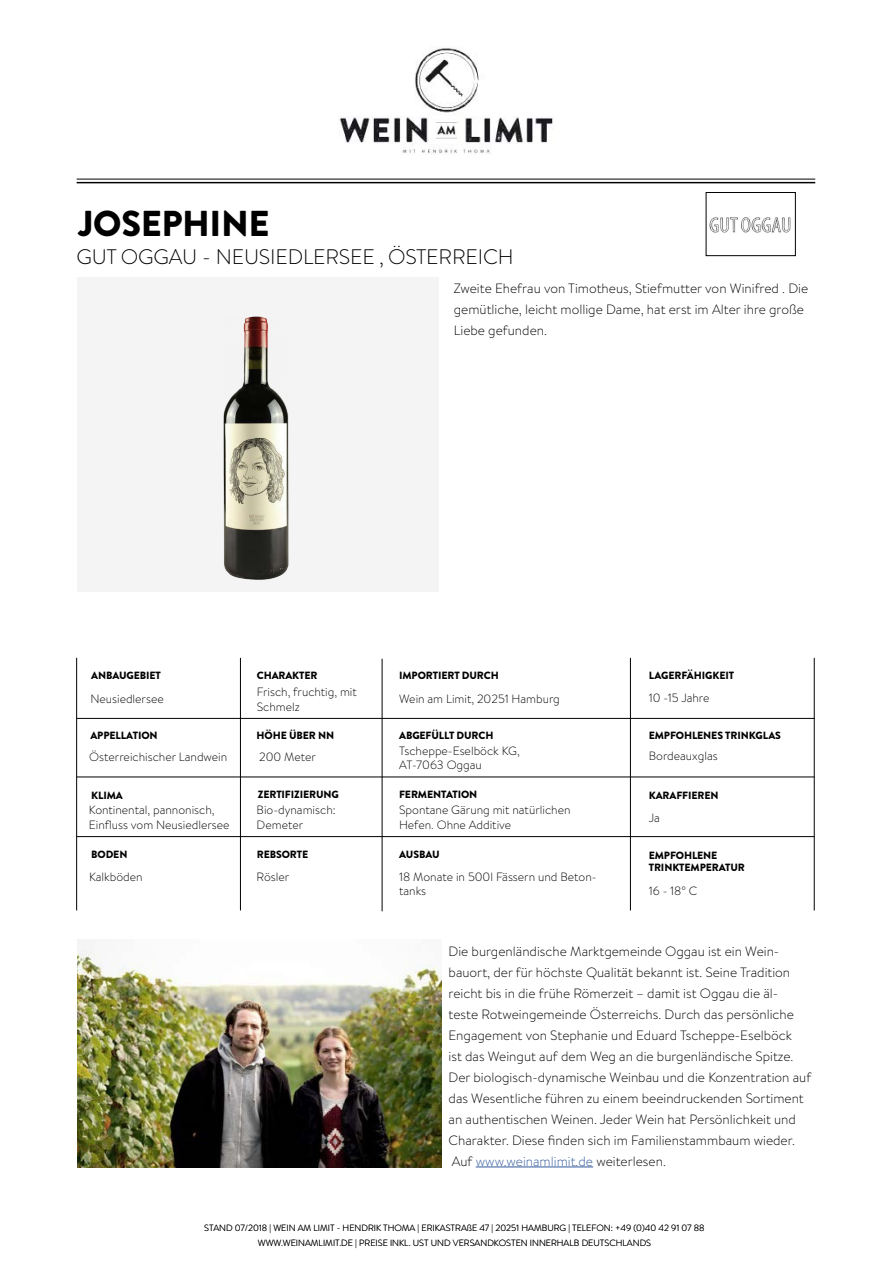
<style>
.page{position:relative;width:893px;height:1263px;background:#fff}
.page>*{position:absolute;margin:0;border:0;box-sizing:border-box;transform-origin:0 0}
.t1{font:900 36px "Brandon Grotesque";letter-spacing:-.01em;color:#000}
.t2{font:300 21px "Brandon Grotesque";letter-spacing:-.01em;color:#000}
.t3{font:300 13.5px/21px "Brandon Text";color:#000}
.t4{font:300 12px/14.4px "Brandon Text";color:#000}
.t5{font:900 10.5px/12.6px "Brandon Grotesque";letter-spacing:-.01em;color:#000}
.t6{font:300 9px/15px "Brandon Text";color:#000;text-align:center}
.s1{color:#30589b}
</style>
<div class="page">
<div style="left:77px;top:277px;width:362px;height:314px;background:#f5f4f4"></div>
<img style="left:160px;top:316px;width:194px;height:276px">
<hr style="left:476px;top:1166px;width:117px;height:1px;background:#30589b">
<img style="left:77px;top:940px;width:365px;height:227px">
<hr style="left:77px;top:182px;width:738px;height:1px;background:#000">
<img style="left:340px;top:48px;width:213px;height:106px">
<hr style="left:77px;top:179px;width:738px;height:1px;background:#000">
<img style="left:709px;top:217px;width:82px;height:16px">
<div style="left:706px;top:192px;width:89px;height:64px;border:1px solid #000"></div>
<hr style="left:240px;top:658px;width:1px;height:252px;background:#000">
<hr style="left:76px;top:658px;width:1px;height:252px;background:#000">
<hr style="left:382px;top:659px;width:1px;height:252px;background:#000">
<hr style="left:77px;top:718px;width:737px;height:1px;background:#000">
<hr style="left:77px;top:777px;width:737px;height:1px;background:#000">
<hr style="left:77px;top:836px;width:737px;height:1px;background:#000">
<hr style="left:630px;top:658px;width:1px;height:252px;background:#000">
<hr style="left:814px;top:658px;width:1px;height:252px;background:#000">
<h1 class="t1" style="left:78px;top:198px;width:193px">JOSEPHINE</h1>
<h2 class="t2" style="left:76px;top:243px;width:439px">GUT OGGAU - NEUSIEDLERSEE , ÖSTERREICH</h2>
<p class="t3" style="left:454px;top:277px;width:356px">Zweite Ehefrau von Timotheus, Stiefmutter von Winifred . Die gemütliche, leicht mollige Dame, hat erst im Alter ihre große<br>Liebe gefunden.</p>
<p class="t5" style="left:91px;top:669px;width:71px">ANBAUGEBIET</p>
<p class="t5" style="left:257px;top:669px;width:62px">CHARAKTER</p>
<p class="t5" style="left:399px;top:669px;width:101px">IMPORTIERT DURCH</p>
<p class="t5" style="left:649px;top:669px;width:87px">LAGERFÄHIGKEIT</p>
<p class="t4" style="left:90px;top:691px;width:75px">Neusiedlersee</p>
<p class="t4" style="left:257px;top:684px;width:102px">Frisch, fruchtig, mit<br>Schmelz</p>
<p class="t4" style="left:399px;top:691px;width:162px">Wein am Limit, 20251 Hamburg</p>
<p class="t4" style="left:649px;top:690px;width:62px">10 -15 Jahre</p>
<p class="t5" style="left:90px;top:729px;width:69px">APPELLATION</p>
<p class="t5" style="left:257px;top:729px;width:79px">HÖHE ÜBER NN</p>
<p class="t5" style="left:399px;top:730px;width:96px">ABGEFÜLLT DURCH</p>
<p class="t5" style="left:649px;top:730px;width:134px">EMPFOHLENES TRINKGLAS</p>
<p class="t4" style="left:89px;top:749px;width:140px">Österreichischer Landwein</p>
<p class="t4" style="left:259px;top:749px;width:58px">200 Meter</p>
<p class="t4" style="left:399px;top:743px;width:122px">Tscheppe-Eselböck KG,<br>AT-7063 Oggau</p>
<p class="t4" style="left:649px;top:748px;width:70px">Bordeauxglas</p>
<p class="t5" style="left:91px;top:789px;width:33px">KLIMA</p>
<p class="t5" style="left:258px;top:788px;width:83px">ZERTIFIZIERUNG</p>
<p class="t5" style="left:399px;top:788px;width:80px">FERMENTATION</p>
<p class="t5" style="left:649px;top:789px;width:71px">KARAFFIEREN</p>
<p class="t4" style="left:89px;top:802px;width:142px">Kontinental, pannonisch,<br>Einfluss vom Neusiedlersee</p>
<p class="t4" style="left:399px;top:802px;width:173px">Spontane Gärung mit natürlichen<br>Hefen. Ohne Additive</p>
<p class="t4" style="left:257px;top:802px;width:80px">Bio-dynamisch:<br>Demeter</p>
<p class="t5" style="left:91px;top:848px;width:38px">BODEN</p>
<p class="t5" style="left:257px;top:848px;width:53px">REBSORTE</p>
<p class="t5" style="left:399px;top:848px;width:42px">AUSBAU</p>
<p class="t4" style="left:89px;top:869px;width:55px">Kalkböden</p>
<p class="t4" style="left:257px;top:869px;width:34px">Rösler</p>
<p class="t4" style="left:399px;top:869px;width:199px">18 Monate in 500l Fässern und Beton&shy;tanks</p>
<p class="t4" style="left:649px;top:811px;width:13px">Ja</p>
<p class="t5" style="left:649px;top:849px;width:98px">EMPFOHLENE<br>TRINKTEMPERATUR</p>
<p class="t4" style="left:649px;top:883px;width:50px">16 - 18° C</p>
<p class="t3" style="left:449px;top:940px;width:364px">Die burgenländische Marktgemeinde Oggau ist ein Wein&shy;bauort, der für höchste Qualität bekannt ist. Seine Tradition reicht bis in die frühe Römerzeit – damit ist Oggau die äl&shy;teste Rotweingemeinde Österreichs. Durch das persönliche Engagement von Stephanie und Eduard Tscheppe-Eselböck<br>ist das Weingut auf dem Weg an die burgenländische Spitze.<br>Der biologisch-dynamische Weinbau und die Konzentration auf das Wesentliche führen zu einem beeindruckenden Sortiment an authentischen Weinen. Jeder Wein hat Persönlichkeit und Charakter. Diese finden sich im Familienstammbaum wieder.<br>Auf <span class="s1">www.weinamlimit.de</span> weiterlesen.</p>
<p class="t6" style="left:204px;top:1220px;width:502px">STAND 07/2018 | WEIN AM LIMIT - HENDRIK THOMA | ERIKASTRAßE 47 | 20251 HAMBURG | TELEFON: +49 (0)40 42 91 07 88<br>WWW.WEINAMLIMIT.DE | PREISE INKL. UST UND VERSANDKOSTEN INNERHALB DEUTSCHLANDS</p>
</div>
